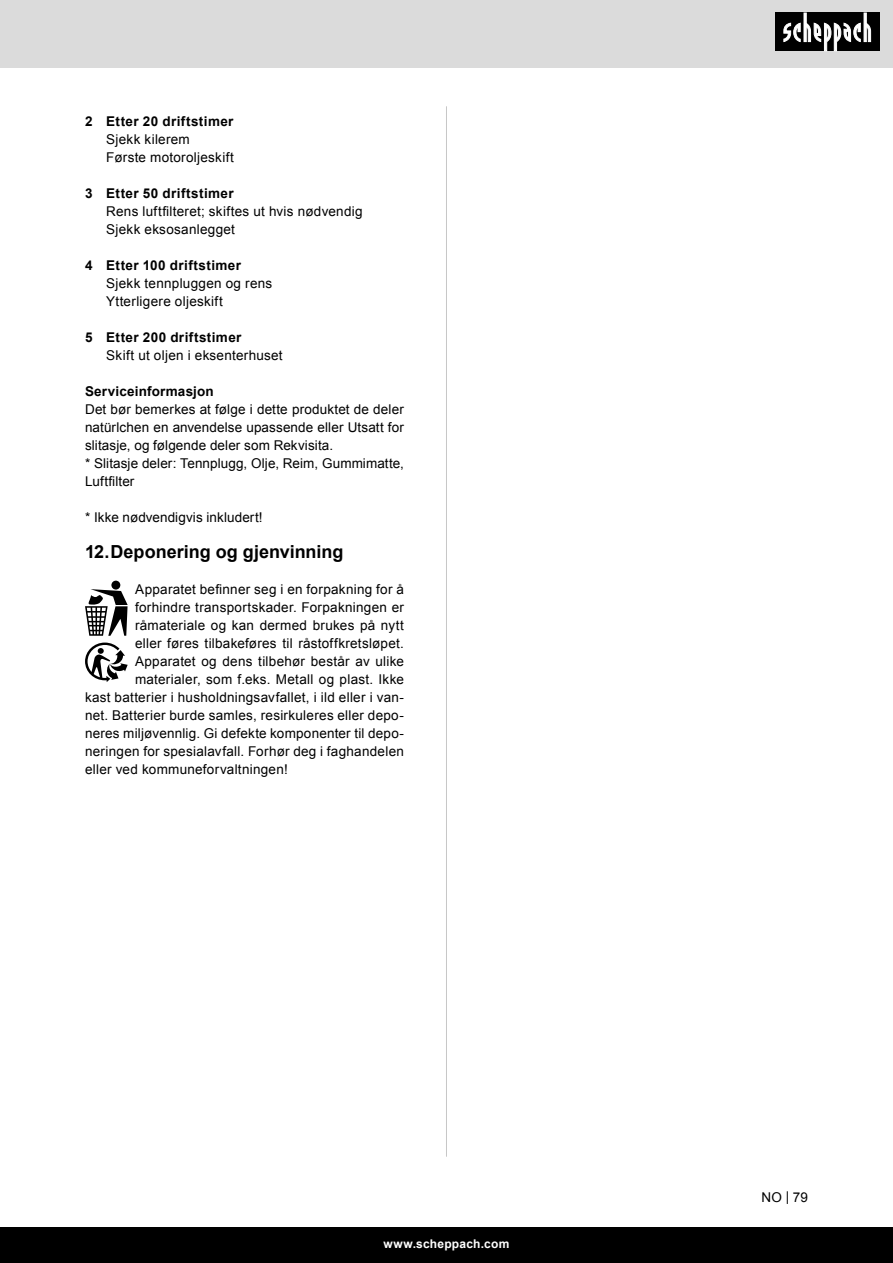
<style>
.page{position:relative;width:893px;height:1263px;background:#fff}
.page>*{position:absolute;margin:0;border:0;box-sizing:border-box;transform-origin:0 0}
.t1{font:700 18px "Arial";color:#000}
.t2{font:13.5px/18px "Arial";letter-spacing:.02em;color:#000;text-align:justify}
.t3{font:700 13.5px "Arial";letter-spacing:.03em;color:#000}
.t4{font:700 13.5px "Arial";letter-spacing:.01em;color:#000}
.t5{font:700 12px "Arial";letter-spacing:.02em;color:#fff}
</style>
<div class="page">
<div style="left:0;top:0;width:893px;height:67px;background:#dbdbdb"></div>
<div style="left:0;top:1227px;width:893px;height:36px;background:#000"></div>
<div style="left:775px;top:13px;width:105px;height:38px;background:#000"></div>
<svg style="left:783px;top:13px;width:88px;height:38px"></svg>
<hr style="left:446px;top:106px;width:1px;height:1051px;background:#c7c7c7">
<div style="left:111px;top:581px;width:9px;height:8px;background:#000;border-radius:50%"></div>
<svg style="left:85px;top:589px;width:43px;height:47px"></svg>
<svg style="left:85px;top:642px;width:43px;height:40px"></svg>
<p class="t3" style="left:85px;top:112px;width:150px">2 Etter 20 driftstimer</p>
<p class="t2" style="left:106px;top:130px;width:85px">Sjekk kilerem</p>
<p class="t2" style="left:106px;top:148px;width:129px">Første motoroljeskift</p>
<p class="t3" style="left:85px;top:184px;width:150px">3 Etter 50 driftstimer</p>
<p class="t2" style="left:106px;top:202px;width:258px">Rens luftfilteret; skiftes ut hvis nødvendig</p>
<p class="t2" style="left:106px;top:220px;width:130px">Sjekk eksosanlegget</p>
<p class="t3" style="left:85px;top:256px;width:157px">4 Etter 100 driftstimer</p>
<p class="t2" style="left:106px;top:274px;width:168px">Sjekk tennpluggen og rens</p>
<p class="t2" style="left:106px;top:292px;width:118px">Ytterligere oljeskift</p>
<p class="t3" style="left:85px;top:328px;width:158px">5 Etter 200 driftstimer</p>
<p class="t2" style="left:106px;top:346px;width:178px">Skift ut oljen i eksenterhuset</p>
<p class="t4" style="left:85px;top:382px;width:130px">Serviceinformasjon</p>
<p class="t2" style="left:85px;top:400px;width:320px">Det bør bemerkes at følge i dette produktet de deler natürlchen en anvendelse upassende eller Utsatt for slitasje, og følgende deler som Rekvisita.</p>
<p class="t2" style="left:85px;top:454px;width:320px">* Slitasje deler: Tennplugg, Olje, Reim, Gummimatte,<br>Luftfilter</p>
<p class="t2" style="left:85px;top:508px;width:179px">* Ikke nødvendigvis inkludert!</p>
<p class="t1" style="left:85px;top:540px;width:260px">12.Deponering og gjenvinning</p>
<p class="t2" style="left:135px;top:580px;width:270px">Apparatet befinner seg i en forpakning for å</p>
<p class="t2" style="left:135px;top:598px;width:270px">forhindre transportskader. Forpakningen er</p>
<p class="t2" style="left:135px;top:616px;width:270px">råmateriale og kan dermed brukes på nytt</p>
<p class="t2" style="left:135px;top:634px;width:270px">eller føres tilbakeføres til råstoffkretsløpet.</p>
<p class="t2" style="left:135px;top:652px;width:270px">Apparatet og dens tilbehør består av ulike</p>
<p class="t2" style="left:135px;top:670px;width:270px">materialer, som f.eks. Metall og plast. Ikke</p>
<p class="t2" style="left:85px;top:688px;width:320px">kast batterier i husholdningsavfallet, i ild eller i van-</p>
<p class="t2" style="left:85px;top:706px;width:320px">net. Batterier burde samles, resirkuleres eller depo-</p>
<p class="t2" style="left:85px;top:724px;width:320px">neres miljøvennlig. Gi defekte komponenter til depo-</p>
<p class="t2" style="left:85px;top:742px;width:320px">neringen for spesialavfall. Forhør deg i faghandelen</p>
<p class="t2" style="left:85px;top:760px;width:204px">eller ved kommuneforvaltningen!</p>
<p class="t5" style="left:384px;top:1236px;width:127px">www.scheppach.com</p>
<p class="t2" style="left:761px;top:1188px;width:48px">NO | 79</p>
</div>
